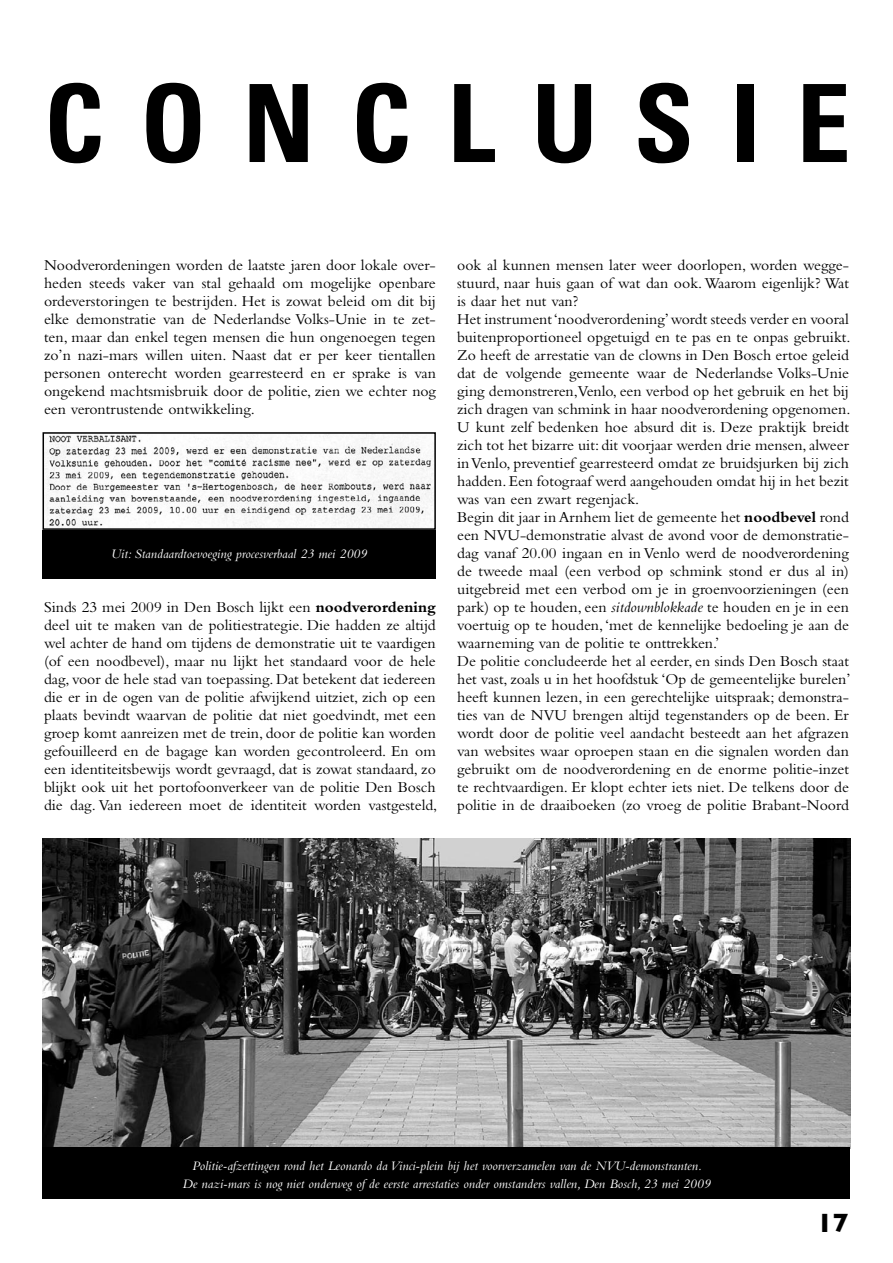
<style>
.page{position:relative;width:893px;height:1263px;background:#fff}
.page>*{position:absolute;margin:0;border:0;box-sizing:border-box;transform-origin:0 0}
.t1{font:700 condensed 108px "Univers";letter-spacing:.335em;color:#000}
.t2{font:700 27px "Gill Sans";color:#000}
.t3{font:15.75px/18px "Bembo";color:#000;text-align:justify}
.t4{font:italic 13.5px/18px "Bembo";color:#fff;text-align:center}
.s1{font-weight:700}
.s2{font-style:italic}
</style>
<div class="page">
<img style="left:43px;top:839px;width:807px;height:309px">
<div style="left:43px;top:1148px;width:807px;height:51px;background:#000"></div>
<img style="left:46px;top:435px;width:387px;height:92px">
<div style="left:43px;top:432px;width:393px;height:98px;border:2px solid #000"></div>
<div style="left:43px;top:530px;width:393px;height:48px;background:#000"></div>
<h1 class="t1" style="left:44px;top:57px;width:808px">CONCLUSIE</h1>
<p class="t3" style="left:44px;top:256px;width:393px">Noodverordeningen worden de laatste jaren door lokale over&shy;heden steeds vaker van stal gehaald om mogelijke openbare ordeverstoringen te bestrijden. Het is zowat beleid om dit bij elke demonstratie van de Nederlandse Volks-Unie in te zet&shy;ten, maar dan enkel tegen mensen die hun ongenoegen tegen zo’n nazi-mars willen uiten. Naast dat er per keer tientallen personen onterecht worden gearresteerd en er sprake is van ongekend machtsmisbruik door de politie, zien we echter nog een verontrustende ontwikkeling.</p>
<p class="t4" style="left:111px;top:544px;width:257px">Uit: Standaardtoevoeging procesverbaal 23 mei 2009</p>
<p class="t3" style="left:44px;top:598px;width:395px">Sinds 23 mei 2009 in Den Bosch lijkt een <span class="s1">noodverordening </span>deel uit te maken van de politiestrategie. Die hadden ze altijd wel achter de hand om tijdens de demonstratie uit te vaardigen (of een noodbevel), maar nu lijkt het standaard voor de hele dag, voor de hele stad van toepassing. Dat betekent dat iedereen die er in de ogen van de politie afwijkend uitziet, zich op een plaats bevindt waarvan de politie dat niet goedvindt, met een groep komt aanreizen met de trein, door de politie kan worden gefouilleerd en de bagage kan worden gecontroleerd. En om een identiteitsbewijs wordt gevraagd, dat is zowat standaard, zo blijkt ook uit het portofoonverkeer van de politie Den Bosch die dag. Van iedereen moet de identiteit worden vastgesteld,</p>
<p class="t3" style="left:457px;top:256px;width:395px;text-align:left">ook al kunnen mensen later weer doorlopen, worden wegge&shy;stuurd, naar huis gaan of wat dan ook. Waarom eigenlijk? Wat is daar het nut van?<br>Het instrument ‘noodverordening’ wordt steeds verder en vooral buitenproportioneel opgetuigd en te pas en te onpas gebruikt.<br>Zo heeft de arrestatie van de clowns in Den Bosch ertoe geleid dat de volgende gemeente waar de Nederlandse Volks-Unie ging demonstreren,Venlo, een verbod op het gebruik en het bij zich dragen van schmink in haar noodverordening opgenomen.<br>U kunt zelf bedenken hoe absurd dit is. Deze praktijk breidt zich tot het bizarre uit: dit voorjaar werden drie mensen, alweer in Venlo, preventief gearresteerd omdat ze bruidsjurken bij zich hadden. Een fotograaf werd aangehouden omdat hij in het bezit was van een zwart regenjack.<br>Begin dit jaar in Arnhem liet de gemeente het <span class="s1">noodbevel</span> rond een NVU-demonstratie alvast de avond voor de demonstratie&shy;dag vanaf 20.00 ingaan en in Venlo werd de noodverordening de tweede maal (een verbod op schmink stond er dus al in) uitgebreid met een verbod om je in groenvoorzieningen (een park) op te houden, een <span class="s2">sitdownblokkade</span> te houden en je in een voertuig op te houden, ‘met de kennelijke bedoeling je aan de waarneming van de politie te onttrekken.’<br>De politie concludeerde het al eerder, en sinds Den Bosch staat het vast, zoals u in het hoofdstuk ‘Op de gemeentelijke burelen’ heeft kunnen lezen, in een gerechtelijke uitspraak; demonstra&shy;ties van de NVU brengen altijd tegenstanders op de been. Er wordt door de politie veel aandacht besteedt aan het afgrazen van websites waar oproepen staan en die signalen worden dan gebruikt om de noodverordening en de enorme politie-inzet te rechtvaardigen. Er klopt echter iets niet. De telkens door de politie in de draaiboeken (zo vroeg de politie Brabant-Noord</p>
<p class="t4" style="left:182px;top:1156px;width:530px">Politie-afzettingen rond het Leonardo da Vinci-plein bij het voorverzamelen van de NVU-demonstranten.<br>De nazi-mars is nog niet onderweg of de eerste arrestaties onder omstanders vallen, Den Bosch, 23 mei 2009</p>
<h2 class="t2" style="left:817px;top:1207px;width:34px">17</h2>
</div>
